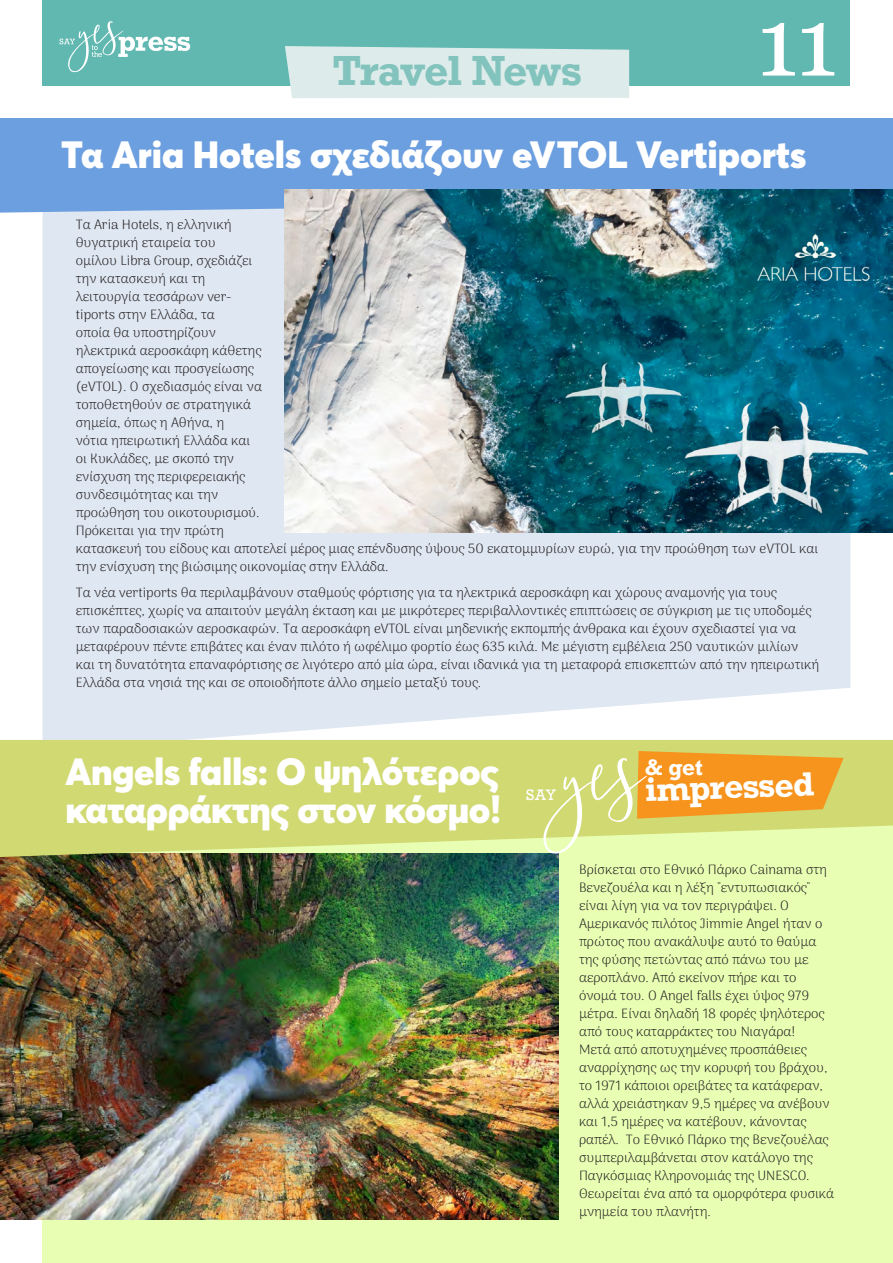
<style>
.page{position:relative;width:893px;height:1263px;background:#fff}
.page>*{position:absolute;margin:0;border:0;box-sizing:border-box;transform-origin:0 0}
.t1{font:97.5px "Georgia";color:#fff}
.t2{font:700 39.6px "Rockwell";letter-spacing:-.04em;color:#82c3bd}
.t3{font:900 37.5px/37.5px "Averta";letter-spacing:-.01em;color:#fff}
.t4{font:700 31.5px "Rockwell";color:#fff}
.t5{font:700 21px "Rockwell";color:#fff}
.t6{font:14.25px "Rockwell";color:#fff}
.t7{font:100 13.5px/18px "Arima";color:#231f20}
</style>
<div class="page">
<div style="left:43px;top:781px;width:850px;height:482px;background:#e8ffb3"></div>
<img style="left:0;top:857px;width:559px;height:363px">
<div style="left:43px;top:0;width:807px;height:85px;background:#61b8b0"></div>
<svg style="left:60px;top:21px;width:130px;height:51px"></svg>
<svg style="left:43px;top:213px;width:807px;height:527px;background:#e0e8f2"></svg>
<div style="left:0;top:118px;width:893px;height:95px;background:#6c9fdf"></div>
<div style="left:285px;top:46px;width:344px;height:52px;background:#ddecea"></div>
<svg style="left:0;top:740px;width:893px;height:117px;background:#ced875"></svg>
<svg style="left:543px;top:751px;width:301px;height:103px"></svg>
<img style="left:285px;top:190px;width:608px;height:342px">
<h2 class="t2" style="left:332px;top:45px;width:251px">Travel News</h2>
<h1 class="t1" style="left:756px;top:-29px;width:83px">11</h1>
<h3 class="t3" style="left:61px;top:135px;width:747px">Τα Aria Hotels σχεδιάζουν eVTOL Vertiports</h3>
<p class="t7" style="left:76px;top:215px;width:744px">Τα Aria Hotels, η ελληνική<br>θυγατρική εταιρεία του<br>ομίλου Libra Group, σχεδιάζει<br>την κατασκευή και τη<br>λειτουργία τεσσάρων ver-<br>tiports στην Ελλάδα, τα<br>οποία θα υποστηρίζουν<br>ηλεκτρικά αεροσκάφη κάθετης<br>απογείωσης και προσγείωσης<br>(eVTOL). Ο σχεδιασμός είναι να<br>τοποθετηθούν σε στρατηγικά<br>σημεία, όπως η Αθήνα, η<br>νότια ηπειρωτική Ελλάδα και<br>οι Κυκλάδες, με σκοπό την<br>ενίσχυση της περιφερειακής<br>συνδεσιμότητας και την<br>προώθηση του οικοτουρισμού.<br>Πρόκειται για την πρώτη<br>κατασκευή του είδους και αποτελεί μέρος μιας επένδυσης ύψους 50 εκατομμυρίων ευρώ, για την προώθηση των eVTOL και την ενίσχυση της βιώσιμης οικονομίας στην Ελλάδα.</p>
<p class="t7" style="left:76px;top:584px;width:745px">Τα νέα vertiports θα περιλαμβάνουν σταθμούς φόρτισης για τα ηλεκτρικά αεροσκάφη και χώρους αναμονής για τους επισκέπτες, χωρίς να απαιτούν μεγάλη έκταση και με μικρότερες περιβαλλοντικές επιπτώσεις σε σύγκριση με τις υποδομές των παραδοσιακών αεροσκαφών. Τα αεροσκάφη eVTOL είναι μηδενικής εκπομπής άνθρακα και έχουν σχεδιαστεί για να μεταφέρουν πέντε επιβάτες και έναν πιλότο ή ωφέλιμο φορτίο έως 635 κιλά. Με μέγιστη εμβέλεια 250 ναυτικών μιλίων και τη δυνατότητα επαναφόρτισης σε λιγότερο από μία ώρα, είναι ιδανικά για τη μεταφορά επισκεπτών από την ηπειρωτική Ελλάδα στα νησιά της και σε οποιοδήποτε άλλο σημείο μεταξύ τους.</p>
<h3 class="t3" style="left:65px;top:752px;width:437px">Angels falls: Ο ψηλότερος καταρράκτης στον κόσμο!</h3>
<h3 class="t5" style="left:645px;top:753px;width:60px">&amp; get</h3>
<h3 class="t4" style="left:644px;top:769px;width:171px;rotate:-2deg">impressed</h3>
<p class="t6" style="left:526px;top:786px;width:32px">SAY</p>
<p class="t7" style="left:579px;top:860px;width:257px">Bρίσκεται στο Εθνικό Πάρκο Cainama στη Βενεζουέλα και η λέξη "εντυπωσιακός" είναι λίγη για να τον περιγράψει. Ο Αμερικανός πιλότος Jimmie Angel ήταν ο πρώτος που ανακάλυψε αυτό το θαύμα της φύσης πετώντας από πάνω του με αεροπλάνο. Από εκείνον πήρε και το όνομά του. O Angel falls έχει ύψος 979 μέτρα. Eίναι δηλαδή 18 φορές ψηλότερος από τους καταρράκτες του Νιαγάρα!<br>Μετά από αποτυχημένες προσπάθειες αναρρίχησης ως την κορυφή του βράχου, το 1971 κάποιοι ορειβάτες τα κατάφεραν, αλλά χρειάστηκαν 9,5 ημέρες να ανέβουν και 1,5 ημέρες να κατέβουν, κάνοντας ραπέλ. Το Εθνικό Πάρκο της Βενεζουέλας συμπεριλαμβάνεται στον κατάλογο της Παγκόσμιας Κληρονομιάς της UNESCO.<br>Θεωρείται ένα από τα ομορφότερα φυσικά μνημεία του πλανήτη.</p>
</div>
